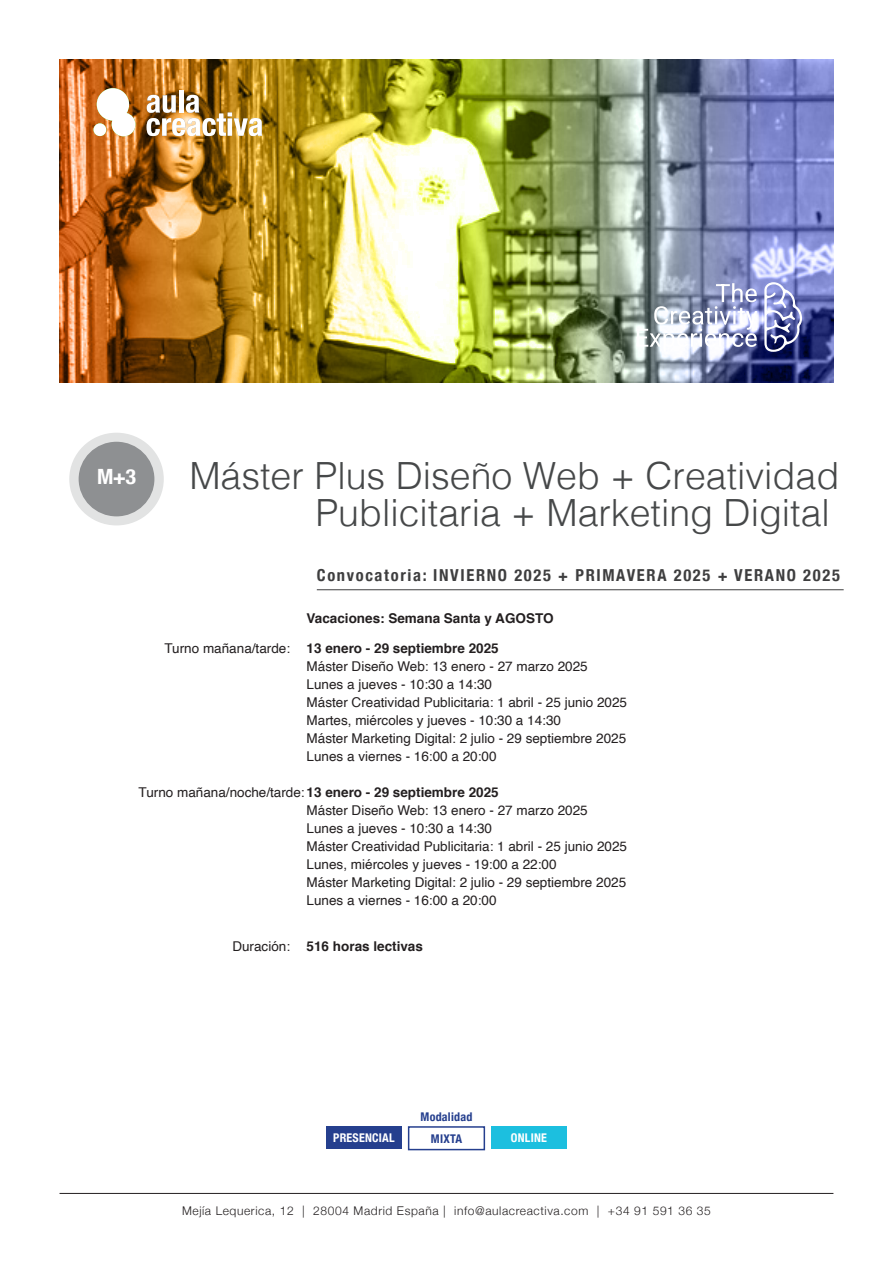
<style>
.page{position:relative;width:893px;height:1263px;background:#fff}
.page>*{position:absolute;margin:0;border:0;box-sizing:border-box;transform-origin:0 0}
.t1{font:300 37.5px/37.5px "Helvetica";color:#464849;text-align:right}
.subtítulo{font:700 condensed 21px "Helvetica Neue";color:#fff;scale:1.05 1}
.t2{font:700 condensed 16.5px "Helvetica Neue";letter-spacing:.1em;color:#3e3e3f}
.texto{font:13.5px/18px "Helvetica";color:#231f20}
.texto-2{font:700 13.5px "Helvetica";color:#231f20}
.horario{font:700 13.5px "Helvetica";color:#231f20}
.t3{font:300 12px "Helvetica Neue";letter-spacing:.05em;color:#231f20}
.t4{font:700 condensed 12px "Helvetica Neue";letter-spacing:.02em;color:#fff}
.t5{font:700 condensed 12px "Helvetica Neue";letter-spacing:.02em;color:#253f8e}
.s1{font-weight:700}
.s2{font-weight:400}
</style>
<div class="page">
<div style="left:326px;top:1126px;width:76px;height:23px;background:#253f8e"></div>
<div style="left:408px;top:1126px;width:77px;height:24px;border:2px solid #253f8e"></div>
<div style="left:491px;top:1126px;width:76px;height:23px;background:#1cbfdf"></div>
<img style="left:60px;top:60px;width:773px;height:323px">
<hr style="left:60px;top:1193px;width:773px;height:1px;background:#231f20">
<hr style="left:317px;top:589px;width:527px;height:1px;background:#3e3e3f">
<hr style="left:179px;top:90px;width:4px;height:23px;background:#fff">
<img style="left:147px;top:95px;width:115px;height:41px">
<svg style="left:97px;top:88px;width:38px;height:48px"></svg>
<div style="left:94px;top:123px;width:12px;height:13px;background:#fff;border-radius:50%"></div>
<div style="left:69px;top:433px;width:95px;height:92px;background:#e2e3e3;border-radius:50%"></div>
<div style="left:79px;top:442px;width:75px;height:74px;background:#8e9092;border-radius:50%"></div>
<svg style="left:637px;top:283px;width:120px;height:69px"></svg>
<svg style="left:764px;top:282px;width:38px;height:70px"></svg>
<p class="subtítulo" style="left:97px;top:460px;width:39px">M+3</p>
<p class="t1" style="left:189px;top:454px;width:651px">Máster Plus Diseño Web + Creatividad<br>Publicitaria + Marketing Digital</p>
<p class="t2" style="left:317px;top:561px;width:525px">Convocatoria: INVIERNO 2025 + PRIMAVERA 2025 + VERANO 2025</p>
<p class="texto-2" style="left:307px;top:607px;width:248px">Vacaciones: Semana Santa y AGOSTO</p>
<p class="texto" style="left:307px;top:640px;width:322px;text-indent:-142px">Turno mañana/tarde: <span class="s1">13 enero - 29 septiembre 2025<br></span>Máster Diseño Web: 13 enero - 27 marzo 2025<br>Lunes a jueves - 10:30 a 14:30<br>Máster Creatividad Publicitaria: 1 abril - 25 junio 2025<br>Martes, miércoles y jueves - 10:30 a 14:30<br>Máster Marketing Digital: 2 julio - 29 septiembre 2025<br>Lunes a viernes - 16:00 a 20:00</p>
<p class="texto" style="left:307px;top:784px;width:322px;text-indent:-168px">Turno mañana/noche/tarde: <span class="s1">13 enero - 29 septiembre 2025<br></span>Máster Diseño Web: 13 enero - 27 marzo 2025<br>Lunes a jueves - 10:30 a 14:30<br>Máster Creatividad Publicitaria: 1 abril - 25 junio 2025<br>Lunes, miércoles y jueves - 19:00 a 22:00<br>Máster Marketing Digital: 2 julio - 29 septiembre 2025<br>Lunes a viernes - 16:00 a 20:00</p>
<p class="horario" style="left:232px;top:935px;width:192px"><span class="s2">Duración:</span> 516 horas lectivas</p>
<p class="t5" style="left:421px;top:1107px;width:53px">Modalidad</p>
<p class="t4" style="left:333px;top:1127px;width:63px">PRESENCIAL</p>
<p class="t5" style="left:431px;top:1128px;width:33px">MIXTA</p>
<p class="t4" style="left:511px;top:1127px;width:38px">ONLINE</p>
<p class="t3" style="left:182px;top:1201px;width:530px">Mejía Lequerica, 12 | 28004 Madrid España | info@aulacreactiva.com | +34 91 591 36 35</p>
</div>
